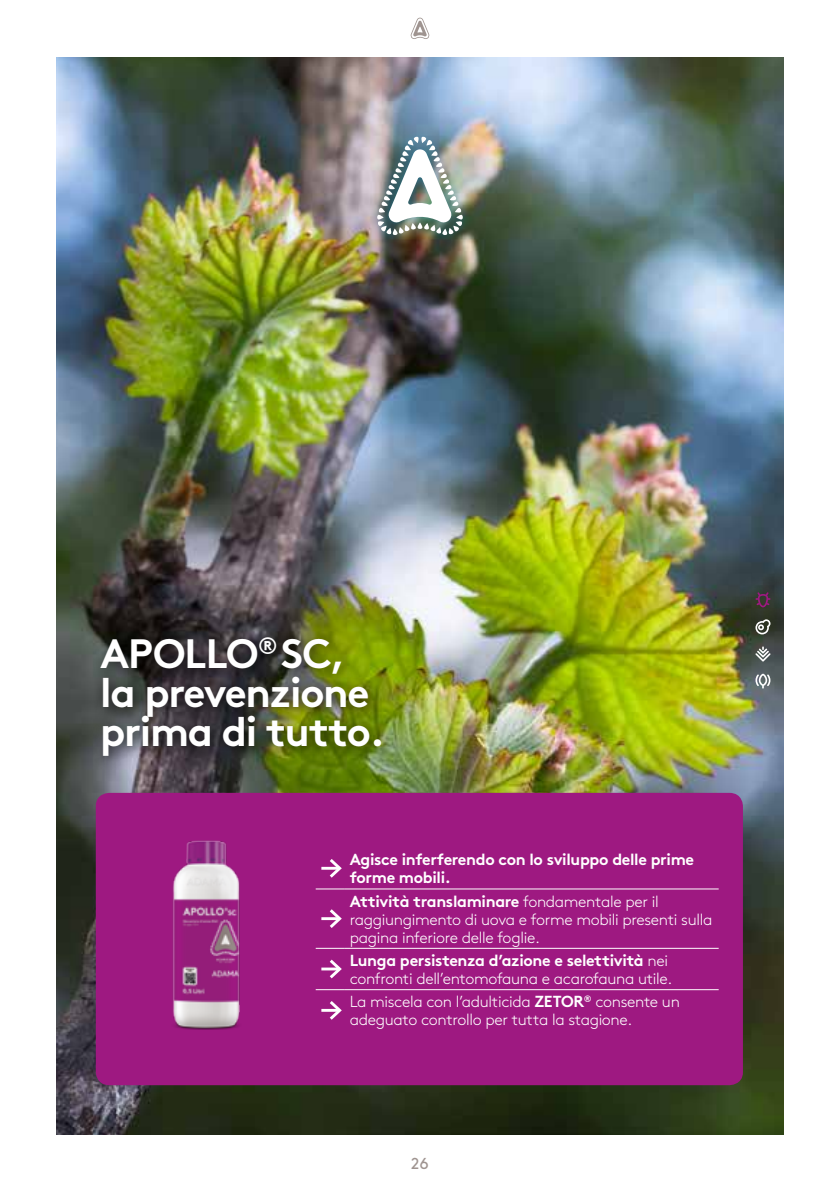
<style>
.page{position:relative;width:840px;height:1191px;background:#fff}
.page>*{position:absolute;margin:0;border:0;box-sizing:border-box;transform-origin:0 0}
.t1{font:700 41px/39px "Brown Std";letter-spacing:-.03em;color:#fff}
.t2{font:300 16px/18px "Brown Std";letter-spacing:-.02em;color:#fff}
.t3{font:700 16px/18px "Brown Std";letter-spacing:-.02em;color:#fff}
.t4{font:15.8px "Brown Std";color:#9f9490}
.s1{font-weight:700}
</style>
<div class="page">
<svg style="left:410px;top:18px;width:19px;height:21px"></svg>
<img style="left:57px;top:58px;width:725px;height:1076px">
<div style="left:732px;top:569px;width:60px;height:61px;background:#fff;opacity:.75"></div>
<svg style="left:755px;top:592px;width:15px;height:15px"></svg>
<svg style="left:755px;top:619px;width:15px;height:15px"></svg>
<svg style="left:755px;top:646px;width:15px;height:15px"></svg>
<svg style="left:755px;top:673px;width:15px;height:15px"></svg>
<div style="left:96px;top:793px;width:646px;height:292px;background:#9e1981;border-radius:13px"></div>
<div style="left:92px;top:627px;width:304px;height:144px;background:#000;opacity:.75"></div>
<div style="left:369px;top:128px;width:101px;height:115px;background:#00a3e2;opacity:.4"></div>
<img style="left:377px;top:136px;width:85px;height:99px">
<img style="left:172px;top:840px;width:68px;height:190px">
<hr style="left:344px;top:888px;width:374px;height:1px;background:#fff">
<hr style="left:344px;top:948px;width:374px;height:1px;background:#fff">
<hr style="left:344px;top:989px;width:374px;height:1px;background:#fff">
<svg style="left:315px;top:888px;width:29px;height:1px"></svg>
<svg style="left:315px;top:948px;width:29px;height:1px"></svg>
<svg style="left:315px;top:989px;width:29px;height:1px"></svg>
<svg style="left:321px;top:859px;width:21px;height:19px"></svg>
<hr style="left:321px;top:917px;width:18px;height:3px;background:#fff">
<svg style="left:326px;top:909px;width:16px;height:19px"></svg>
<hr style="left:321px;top:967px;width:18px;height:3px;background:#fff">
<svg style="left:326px;top:959px;width:16px;height:20px"></svg>
<svg style="left:321px;top:1001px;width:21px;height:19px"></svg>
<h1 class="t1" style="left:100px;top:633px;width:286px">APOLLO<sup>®</sup> SC, la prevenzione prima di tutto.</h1>
<p class="t3" style="left:349px;top:850px;width:345px">Agisce inferferendo con lo sviluppo delle prime forme mobili.</p>
<p class="t2" style="left:349px;top:892px;width:364px"><span class="s1">Attività translaminare</span> fondamentale per il raggiungimento di uova e forme mobili presenti sulla pagina inferiore delle foglie.</p>
<p class="t2" style="left:349px;top:951px;width:324px"><span class="s1">Lunga persistenza d’azione e selettività</span> nei confronti dell’entomofauna e acarofauna utile.</p>
<p class="t2" style="left:349px;top:993px;width:331px">La miscela con l’adulticida <span class="s1">ZETOR</span><sup>®</sup> consente un adeguato controllo per tutta la stagione.</p>
<p class="t4" style="left:411px;top:1153px;width:19px">26</p>
</div>
